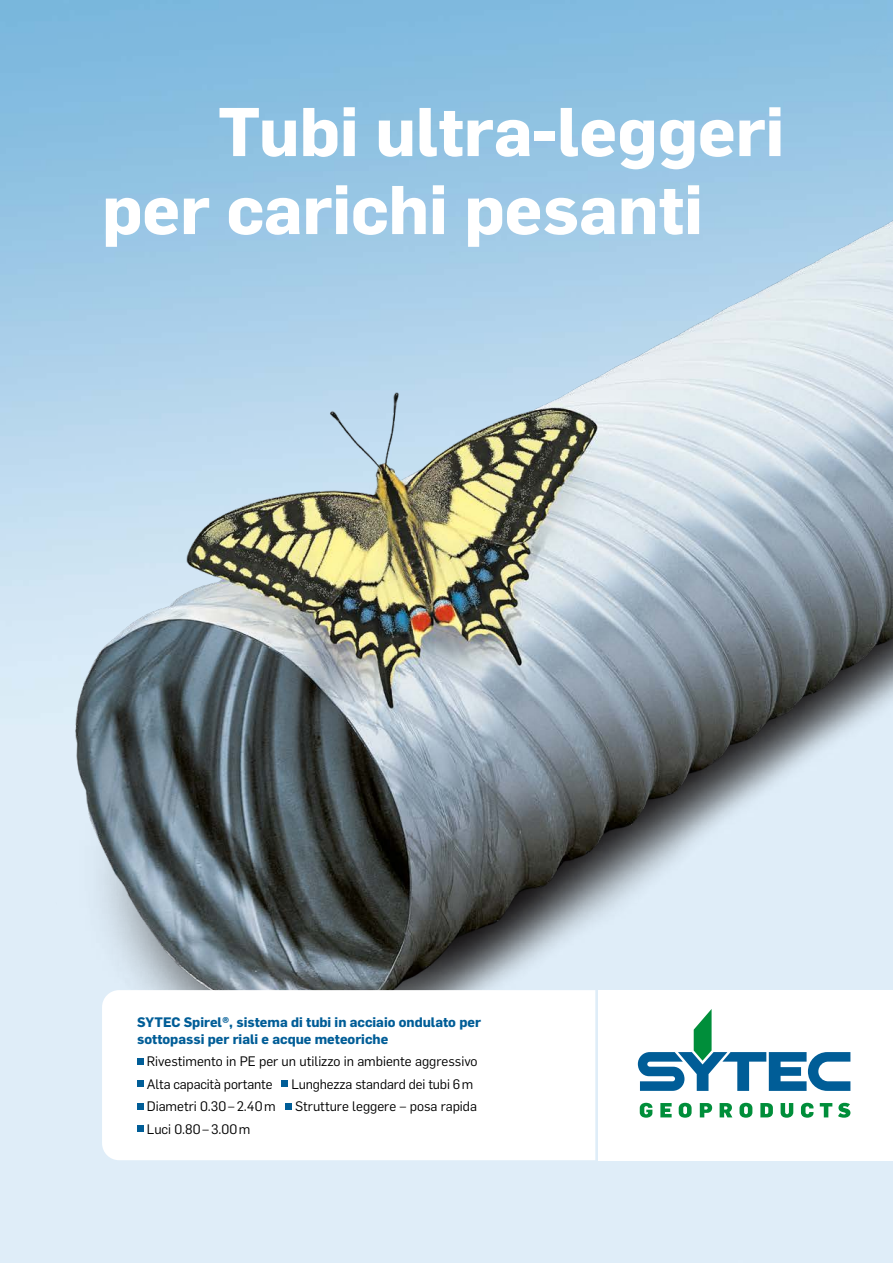
<style>
.page{position:relative;width:893px;height:1263px;background:#fff}
.page>*{position:absolute;margin:0;border:0;box-sizing:border-box;transform-origin:0 0}
.t1{font:700 67.5px/78px "Flama";color:#fff}
.Aufzählung_Titelseit{font:13.5px "Flama";color:#000}
.Aufzählung_Titelseit-2{font:700 13.5px/16.2px "Flama";color:#005d97}
</style>
<div class="page">
<img style="left:0;top:0;width:893px;height:1263px">
<svg style="left:102px;top:990px;width:493px;height:170px"></svg>
<div style="left:598px;top:990px;width:295px;height:170px;background:#fff"></div>
<svg style="left:640px;top:1103px;width:12px;height:15px"></svg>
<svg style="left:660px;top:1103px;width:12px;height:14px"></svg>
<svg style="left:679px;top:1103px;width:13px;height:15px"></svg>
<svg style="left:700px;top:1103px;width:12px;height:14px"></svg>
<svg style="left:720px;top:1103px;width:12px;height:14px"></svg>
<svg style="left:739px;top:1103px;width:13px;height:15px"></svg>
<svg style="left:760px;top:1103px;width:13px;height:14px"></svg>
<svg style="left:781px;top:1103px;width:12px;height:15px"></svg>
<svg style="left:801px;top:1103px;width:12px;height:15px"></svg>
<svg style="left:820px;top:1103px;width:12px;height:14px"></svg>
<svg style="left:838px;top:1103px;width:12px;height:15px"></svg>
<svg style="left:638px;top:1009px;width:212px;height:82px"></svg>
<div style="left:137px;top:1058px;width:7px;height:7px;background:#005d97"></div>
<div style="left:137px;top:1081px;width:7px;height:6px;background:#005d97"></div>
<svg style="left:282px;top:1081px;width:6px;height:6px"></svg>
<div style="left:137px;top:1103px;width:7px;height:7px;background:#005d97"></div>
<div style="left:286px;top:1103px;width:6px;height:7px;background:#005d97"></div>
<div style="left:137px;top:1126px;width:7px;height:6px;background:#005d97"></div>
<p class="t1" style="left:102px;top:91px;width:684px;text-indent:116px">Tubi ultra-leggeri per carichi pesanti</p>
<p class="Aufzählung_Titelseit-2" style="left:137px;top:1014px;width:345px">SYTEC Spirel®, sistema di tubi in acciaio ondulato per sottopassi per riali e acque meteoriche</p>
<p class="Aufzählung_Titelseit" style="left:147px;top:1053px;width:332px">Rivestimento in PE per un utilizzo in ambiente aggressivo</p>
<p class="Aufzählung_Titelseit" style="left:147px;top:1076px;width:127px">Alta capacità portante</p>
<p class="Aufzählung_Titelseit" style="left:291px;top:1076px;width:183px">Lunghezza standard dei tubi 6m</p>
<p class="Aufzählung_Titelseit" style="left:147px;top:1098px;width:131px">Diametri 0.30–2.40m</p>
<p class="Aufzählung_Titelseit" style="left:295px;top:1098px;width:183px">Strutture leggere – posa rapida</p>
<p class="Aufzählung_Titelseit" style="left:147px;top:1121px;width:105px">Luci 0.80–3.00m</p>
</div>
